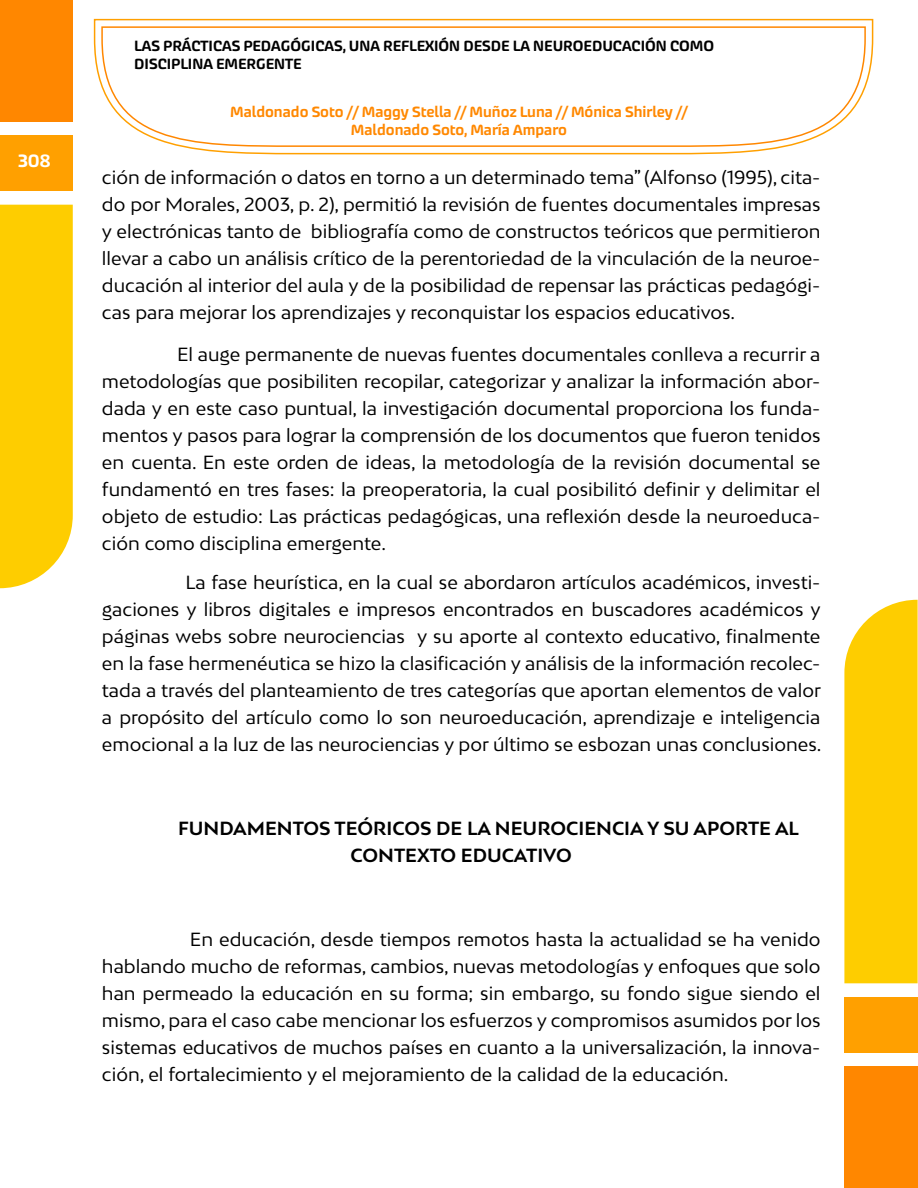
<style>
.page{position:relative;width:918px;height:1188px;background:#fff}
.page>*{position:absolute;margin:0;border:0;box-sizing:border-box;transform-origin:0 0}
.t1{font:18px/27px "Bw Mitga";color:#000;text-align:justify}
.t2{font:700 18px/27px "Bw Mitga";color:#000}
.t3{font:500 18px "Akceler Aalt";color:#fff}
.t4{font:500 15px/18px "Akceler Aalt";color:#000}
.t5{font:500 15px/18px "Akceler Aalt";color:#f80;text-align:center}
</style>
<div class="page">
<div style="left:0;top:0;width:73px;height:122px;background:#ff8700"></div>
<div style="left:0;top:135px;width:73px;height:56px;background:#ffa000"></div>
<div style="left:0;top:205px;width:73px;height:383px;background:#fecd00"></div>
<div style="left:844px;top:1066px;width:74px;height:122px;background:#ff8700"></div>
<div style="left:844px;top:997px;width:74px;height:56px;background:#ffa000"></div>
<div style="left:844px;top:600px;width:74px;height:383px;background:#fecd00"></div>
<svg style="left:93px;top:18px;width:781px;height:137px"></svg>
<svg style="left:101px;top:26px;width:766px;height:122px"></svg>
<p class="t3" style="left:18px;top:147px;width:34px">308</p>
<p class="t4" style="left:134px;top:36px;width:582px">LAS PRÁCTICAS PEDAGÓGICAS, UNA REFLEXIÓN DESDE LA NEUROEDUCACIÓN COMO<br>DISCIPLINA EMERGENTE</p>
<p class="t5" style="left:230px;top:102px;width:459px">Maldonado Soto // Maggy Stella // Muñoz Luna // Mónica Shirley //<br>Maldonado Soto, María Amparo</p>
<p class="t1" style="left:102px;top:163px;width:720px">ción de información o datos en torno a un determinado tema” (Alfonso (1995), cita&shy;do por Morales, 2003, p. 2), permitió la revisión de fuentes documentales impresas y electrónicas tanto de bibliografía como de constructos teóricos que permitieron llevar a cabo un análisis crítico de la perentoriedad de la vinculación de la neuroe&shy;ducación al interior del aula y de la posibilidad de repensar las prácticas pedagógi&shy;cas para mejorar los aprendizajes y reconquistar los espacios educativos.</p>
<p class="t1" style="left:102px;top:340px;width:720px;text-indent:75px">El auge permanente de nuevas fuentes documentales conlleva a recurrir a metodologías que posibiliten recopilar, categorizar y analizar la información abor&shy;dada y en este caso puntual, la investigación documental proporciona los funda&shy;mentos y pasos para lograr la comprensión de los documentos que fueron tenidos en cuenta. En este orden de ideas, la metodología de la revisión documental se fundamentó en tres fases: la preoperatoria, la cual posibilitó definir y delimitar el objeto de estudio: Las prácticas pedagógicas, una reflexión desde la neuroeduca&shy;ción como disciplina emergente.</p>
<p class="t1" style="left:102px;top:568px;width:721px;text-indent:83px">La fase heurística, en la cual se abordaron artículos académicos, investi&shy;gaciones y libros digitales e impresos encontrados en buscadores académicos y páginas webs sobre neurociencias y su aporte al contexto educativo, finalmente en la fase hermenéutica se hizo la clasificación y análisis de la información recolec&shy;tada a través del planteamiento de tres categorías que aportan elementos de valor a propósito del artículo como lo son neuroeducación, aprendizaje e inteligencia emocional a la luz de las neurociencias y por último se esbozan unas conclusiones.</p>
<p class="t2" style="left:351px;top:814px;width:450px;text-indent:-172px">FUNDAMENTOS TEÓRICOS DE LA NEUROCIENCIA Y SU APORTE AL<br>CONTEXTO EDUCATIVO</p>
<p class="t1" style="left:102px;top:925px;width:720px;text-indent:88px">En educación, desde tiempos remotos hasta la actualidad se ha venido hablando mucho de reformas, cambios, nuevas metodologías y enfoques que solo han permeado la educación en su forma; sin embargo, su fondo sigue siendo el mismo, para el caso cabe mencionar los esfuerzos y compromisos asumidos por los sistemas educativos de muchos países en cuanto a la universalización, la innova&shy;ción, el fortalecimiento y el mejoramiento de la calidad de la educación.</p>
</div>
